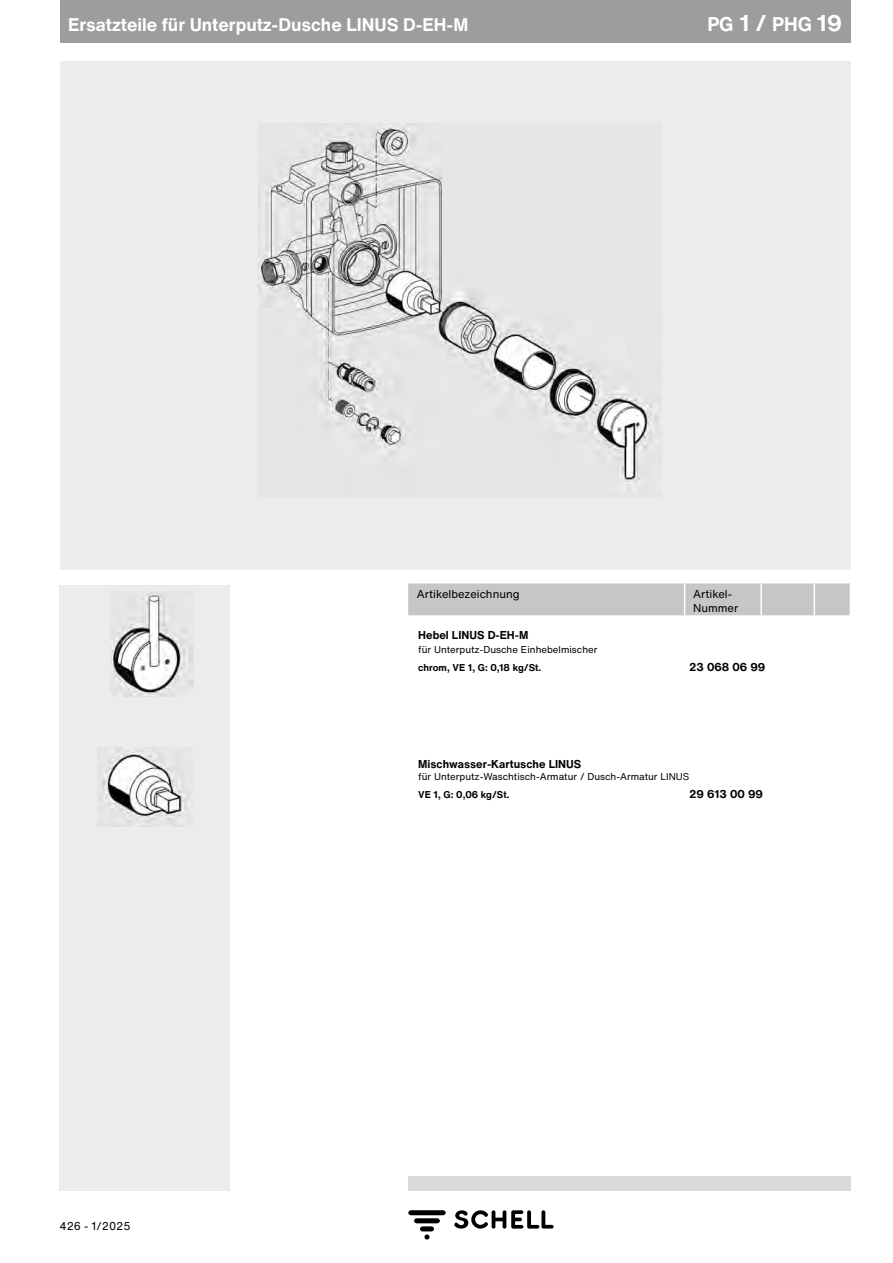
<style>
.page{position:relative;width:893px;height:1263px;background:#fff}
.page>*{position:absolute;margin:0;border:0;box-sizing:border-box;transform-origin:0 0}
.t1{font:700 19.5px "Helvetica Now Text";color:#fff}
.t2{font:700 18px "Helvetica Now Text";color:#fff}
.t3{font:700 11.25px "Helvetica Now Text";color:#000}
.t4{font:11.25px/13.5px "Helvetica Now Text";color:#000}
.t5{font:9.75px "Helvetica Now Text";color:#000}
.t6{font:700 9.75px "Helvetica Now Text";color:#000}
.s1{font-size:22.5px}
</style>
<div class="page">
<svg style="left:408px;top:1210px;width:38px;height:29px"></svg>
<svg style="left:454px;top:1210px;width:100px;height:19px"></svg>
<div style="left:60px;top:585px;width:170px;height:606px;background:#ececed"></div>
<div style="left:408px;top:1176px;width:442px;height:15px;background:#dadada"></div>
<div style="left:60px;top:62px;width:790px;height:508px;background:#ececed"></div>
<img style="left:258px;top:123px;width:401px;height:370px">
<img style="left:110px;top:592px;width:83px;height:104px">
<img style="left:97px;top:747px;width:93px;height:79px">
<div style="left:60px;top:0;width:790px;height:43px;background:#9c9d9d"></div>
<div style="left:408px;top:583px;width:442px;height:32px;background:#c5c6c6"></div>
<hr style="left:684px;top:583px;width:1px;height:32px;background:#fff">
<hr style="left:814px;top:583px;width:1px;height:32px;background:#fff">
<hr style="left:760px;top:583px;width:2px;height:32px;background:#fff">
<h2 class="t2" style="left:68px;top:12px;width:402px">Ersatzteile für Unterputz-Dusche LINUS D-EH-M</h2>
<h1 class="t1" style="left:707px;top:11px;width:136px">PG <span class="s1">1 /</span> PHG <span class="s1">19</span></h1>
<p class="t4" style="left:417px;top:587px;width:104px">Artikelbezeichnung</p>
<p class="t4" style="left:693px;top:587px;width:47px">Artikel-<br>Nummer</p>
<p class="t3" style="left:418px;top:628px;width:112px">Hebel LINUS D-EH-M</p>
<p class="t5" style="left:418px;top:643px;width:181px">für Unterputz-Dusche Einhebelmischer</p>
<p class="t6" style="left:418px;top:661px;width:125px">chrom, VE 1, G: 0,18 kg/St.</p>
<p class="t3" style="left:689px;top:660px;width:78px">23 068 06 99</p>
<p class="t4" style="left:60px;top:1219px;width:73px">426 - 1/2025</p>
<p class="t3" style="left:418px;top:756px;width:165px">Mischwasser-Kartusche LINUS</p>
<p class="t5" style="left:418px;top:770px;width:273px">für Unterputz-Waschtisch-Armatur / Dusch-Armatur LINUS</p>
<p class="t6" style="left:418px;top:788px;width:93px">VE 1, G: 0,06 kg/St.</p>
<p class="t3" style="left:689px;top:787px;width:75px">29 613 00 99</p>
</div>
